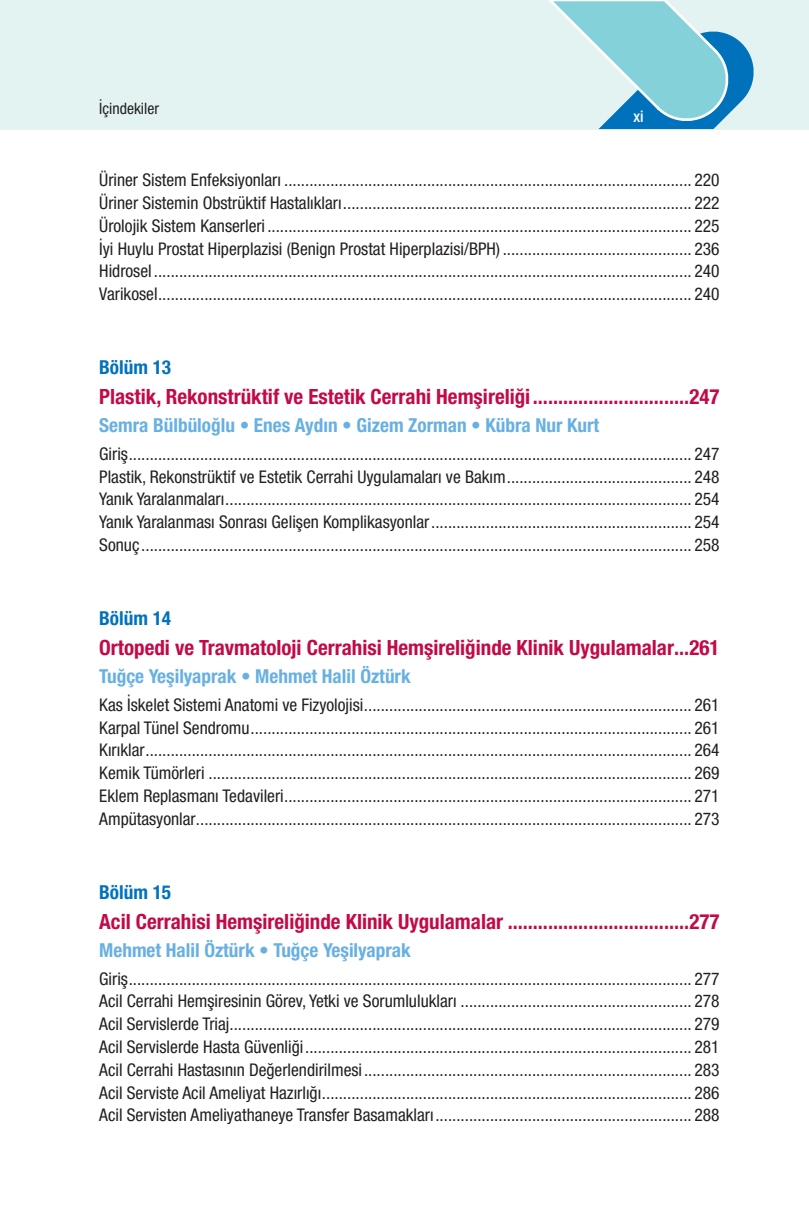
<style>
.page{position:relative;width:809px;height:1221px;background:#fff}
.page>*{position:absolute;margin:0;border:0;box-sizing:border-box;transform-origin:0 0}
.t1{font:700 21px "Helvetica 77 Cn";color:#c30a49}
.t2{font:700 19.25px "Helvetica 77 Cn";color:#68b0e1}
.t3{font:700 19.25px "Helvetica 77 Cn";color:#0072bc}
.t4{font:17.5px/22.8px "Helvetica 57 Cn";color:#231f20;text-align:justify}
.t5{font:15.75px "Helvetica 57 Cn";color:#231f20}
.t6{font:15.75px "Helvetica 67 Med Cn";color:#fff}
</style>
<div class="page">
<div style="left:0;top:0;width:809px;height:129px;background:#e2f3f2"></div>
<svg style="left:548px;top:0;width:206px;height:129px"></svg>
<p class="t5" style="left:99px;top:99px;width:61px">İçindekiler</p>
<p class="t6" style="left:633px;top:107px;width:12px">xi</p>
<p class="t4" style="left:99px;top:168px;width:622px">Üriner Sistem Enfeksiyonları ................................................................................................. 220<br>Üriner Sistemin Obstrüktif Hastalıkları................................................................................... 222<br>Ürolojik Sistem Kanserleri ..................................................................................................... 225<br>İyi Huylu Prostat Hiperplazisi (Benign Prostat Hiperplazisi/BPH) ............................................. 236<br>Hidrosel ................................................................................................................................ 240<br>Varikosel............................................................................................................................... 240</p>
<p class="t3" style="left:99px;top:355px;width:73px">Bölüm 13</p>
<p class="t1" style="left:99px;top:384px;width:622px">Plastik, Rekonstrüktif ve Estetik Cerrahi Hemşireliği ...............................247</p>
<p class="t2" style="left:99px;top:413px;width:501px">Semra Bülbüloğlu • Enes Aydın • Gizem Zorman • Kübra Nur Kurt</p>
<p class="t4" style="left:99px;top:442px;width:622px">Giriş...................................................................................................................................... 247<br>Plastik, Rekonstrüktif ve Estetik Cerrahi Uygulamaları ve Bakım............................................ 248<br>Yanık Yaralanmaları............................................................................................................... 254<br>Yanık Yaralanması Sonrası Gelişen Komplikasyonlar.............................................................. 254<br>Sonuç................................................................................................................................... 258</p>
<p class="t3" style="left:99px;top:606px;width:73px">Bölüm 14</p>
<p class="t1" style="left:99px;top:635px;width:622px">Ortopedi ve Travmatoloji Cerrahisi Hemşireliğinde Klinik Uygulamalar...261</p>
<p class="t2" style="left:99px;top:664px;width:313px">Tuğçe Yeşilyaprak • Mehmet Halil Öztürk</p>
<p class="t4" style="left:99px;top:693px;width:622px">Kas İskelet Sistemi Anatomi ve Fizyolojisi.............................................................................. 261<br>Karpal Tünel Sendromu......................................................................................................... 261<br>Kırıklar.................................................................................................................................. 264<br>Kemik Tümörleri ................................................................................................................... 269<br>Eklem Replasmanı Tedavileri................................................................................................. 271<br>Ampütasyonlar...................................................................................................................... 273</p>
<p class="t3" style="left:99px;top:880px;width:73px">Bölüm 15</p>
<p class="t1" style="left:99px;top:908px;width:622px">Acil Cerrahisi Hemşireliğinde Klinik Uygulamalar ....................................277</p>
<p class="t2" style="left:99px;top:938px;width:313px">Mehmet Halil Öztürk • Tuğçe Yeşilyaprak</p>
<p class="t4" style="left:99px;top:966px;width:622px">Giriş...................................................................................................................................... 277<br>Acil Cerrahi Hemşiresinin Görev, Yetki ve Sorumlulukları ....................................................... 278<br>Acil Servislerde Triaj.............................................................................................................. 279<br>Acil Servislerde Hasta Güvenliği............................................................................................ 281<br>Acil Cerrahi Hastasının Değerlendirilmesi.............................................................................. 283<br>Acil Serviste Acil Ameliyat Hazırlığı........................................................................................ 286<br>Acil Servisten Ameliyathaneye Transfer Basamakları............................................................. 288</p>
</div>
